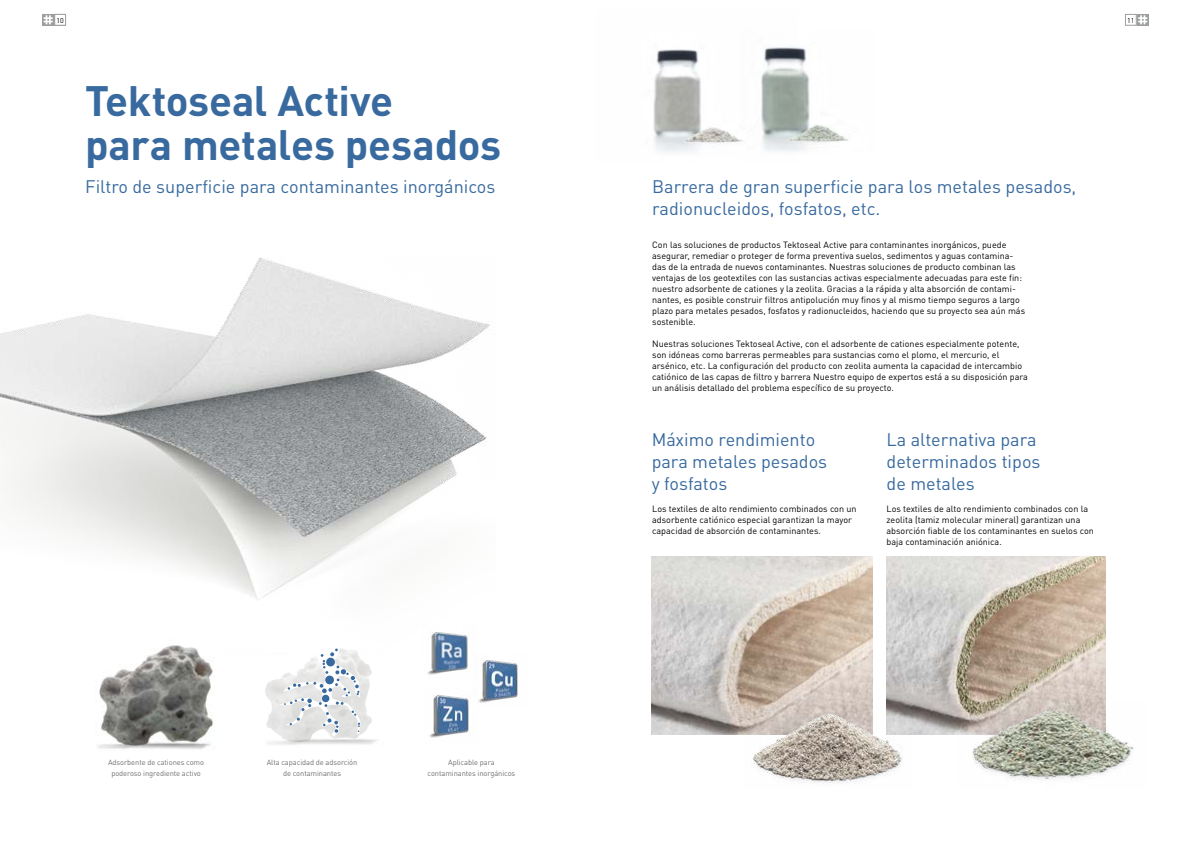
<style>
.page{position:relative;width:1191px;height:842px;background:#fff}
.page>*{position:absolute;margin:0;border:0;box-sizing:border-box;transform-origin:0 0}
.t1{font:700 42px/44px "DIN Pro";letter-spacing:-.01em;color:#386a9f}
.t2{font:18px/22px "DIN Pro";color:#386a9f}
.t3{font:9px/11px "DIN Pro";color:#000}
.t4{font:7.5px/11px "DIN Pro";letter-spacing:-.01em;color:#707172;text-align:center}
.t5{font:7px "DIN Pro";color:#000}
</style>
<div class="page">
<img style="left:0;top:257px;width:492px;height:200px">
<svg style="left:10px;top:457px;width:447px;height:288px"></svg>
<img style="left:886px;top:556px;width:220px;height:178px">
<img style="left:651px;top:556px;width:221px;height:178px">
<img style="left:87px;top:633px;width:127px;height:116px">
<img style="left:265px;top:648px;width:107px;height:94px">
<svg style="left:278px;top:648px;width:83px;height:89px"></svg>
<img style="left:423px;top:624px;width:45px;height:55px">
<img style="left:478px;top:659px;width:40px;height:44px">
<img style="left:424px;top:687px;width:45px;height:55px">
<img style="left:797px;top:47px;width:52px;height:104px">
<img style="left:653px;top:46px;width:144px;height:106px">
<img style="left:744px;top:705px;width:168px;height:79px">
<img style="left:959px;top:702px;width:175px;height:79px">
<svg style="left:43px;top:14px;width:11px;height:12px"></svg>
<svg style="left:44px;top:15px;width:9px;height:9px"></svg>
<div style="left:54px;top:14px;width:12px;height:12px;border:1px solid #9c9e9f"></div>
<svg style="left:1137px;top:14px;width:11px;height:12px"></svg>
<svg style="left:1138px;top:15px;width:9px;height:9px"></svg>
<div style="left:1125px;top:14px;width:11px;height:12px;border:1px solid #9c9e9f"></div>
<p class="t5" style="left:56px;top:15px;width:9px">10</p>
<p class="t5" style="left:1127px;top:15px;width:9px">11</p>
<h1 class="t1" style="left:85px;top:76px;width:417px">Tektoseal Active<br>para metales pesados</h1>
<h2 class="t2" style="left:85px;top:174px;width:411px">Filtro de superficie para contaminantes inorgánicos</h2>
<h2 class="t2" style="left:652px;top:174px;width:426px">Barrera de gran superficie para los metales pesados, radionucleidos, fosfatos, etc.</h2>
<p class="t3" style="left:652px;top:239px;width:374px">Con las soluciones de productos Tektoseal Active para contaminantes inorgánicos, puede asegurar, remediar o proteger de forma preventiva suelos, sedimentos y aguas contamina&shy;das de la entrada de nuevos contaminantes. Nuestras soluciones de producto combinan las ventajas de los geotextiles con las sustancias activas especialmente adecuadas para este fin: nuestro adsorbente de cationes y la zeolita. Gracias a la rápida y alta absorción de contami&shy;nantes, es posible construir filtros antipolución muy finos y al mismo tiempo seguros a largo plazo para metales pesados, fosfatos y radionucleidos, haciendo que su proyecto sea aún más sostenible.</p>
<p class="t3" style="left:652px;top:338px;width:377px">Nuestras soluciones Tektoseal Active, con el adsorbente de cationes especialmente potente, son idóneas como barreras permeables para sustancias como el plomo, el mercurio, el arsénico, etc. La configuración del producto con zeolita aumenta la capacidad de intercambio catiónico de las capas de filtro y barrera Nuestro equipo de expertos está a su disposición para un análisis detallado del problema específico de su proyecto.</p>
<p class="t4" style="left:108px;top:756px;width:97px">Adsorbente de cationes como poderoso ingrediente activo</p>
<p class="t4" style="left:267px;top:756px;width:92px">Alta capacidad de adsorción de contaminantes</p>
<p class="t4" style="left:427px;top:756px;width:89px">Aplicable para contaminantes inorgánicos</p>
<h2 class="t2" style="left:651px;top:427px;width:177px">Máximo rendimiento para metales pesados y fosfatos</h2>
<p class="t3" style="left:652px;top:503px;width:206px">Los textiles de alto rendimiento combinados con un adsorbente catiónico especial garantizan la mayor capacidad de absorción de contaminantes.</p>
<h2 class="t2" style="left:886px;top:427px;width:155px">La alternativa para determinados tipos de metales</h2>
<p class="t3" style="left:886px;top:503px;width:209px">Los textiles de alto rendimiento combinados con la zeolita (tamiz molecular mineral) garantizan una absorción fiable de los contaminantes en suelos con baja contaminación aniónica.</p>
</div>
